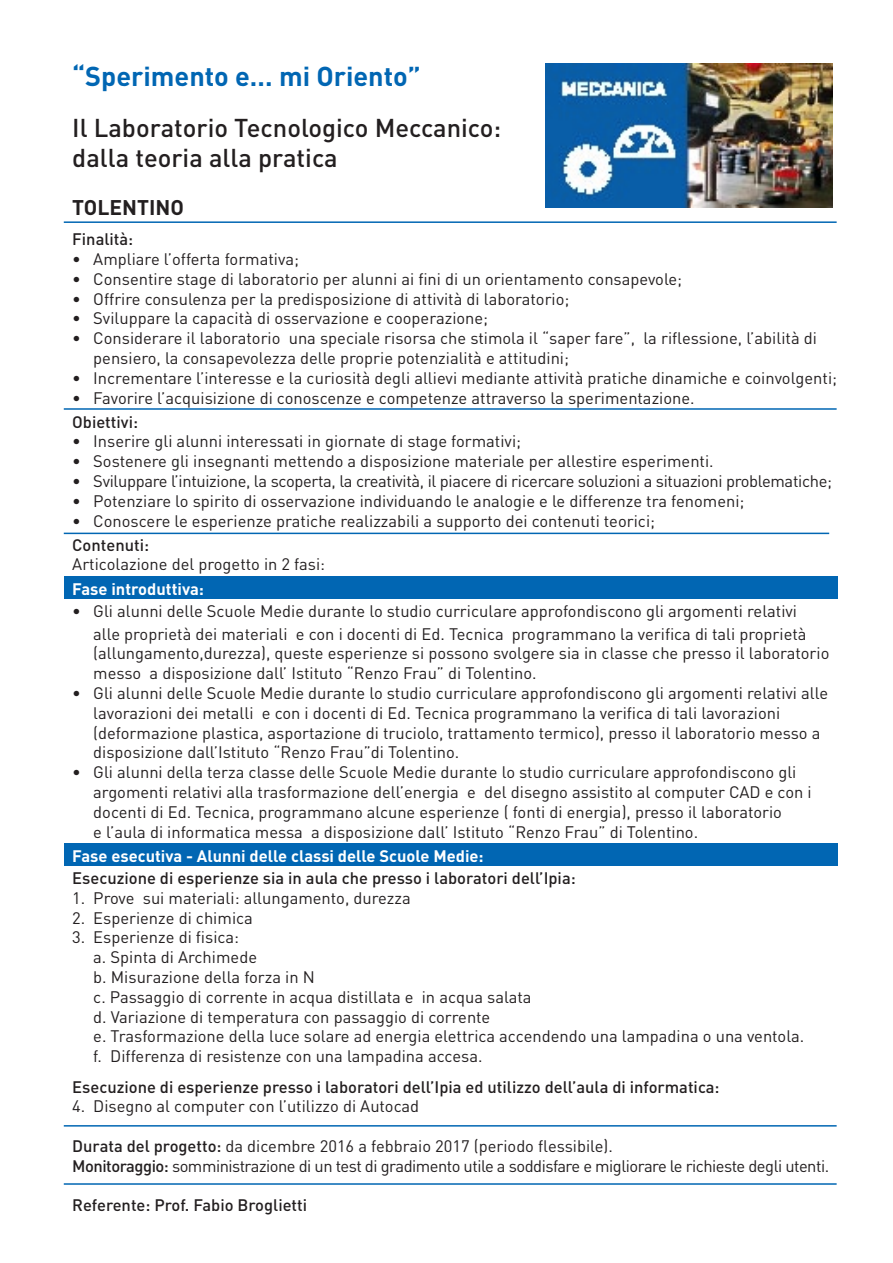
<style>
.page{position:relative;width:893px;height:1263px;background:#fff}
.page>*{position:absolute;margin:0;border:0;box-sizing:border-box;transform-origin:0 0}
.t1{font:700 27px "DIN";color:#0166b3}
.t2{font:500 25.5px "DIN";color:#231f20}
.t3{font:700 21px "DIN";color:#231f20}
.t4{font:16.5px/19.8px "DIN";color:#231f20}
.t5{font:500 16.5px "DIN";color:#231f20}
.t6{font:16.5px "DIN";letter-spacing:-.02em;color:#231f20}
.t7{font:16.5px "DIN";letter-spacing:-.03em;color:#231f20}
.t8{font:700 16.5px "DIN";color:#fff}
.s1{font-weight:500}
</style>
<div class="page">
<div style="left:64px;top:843px;width:774px;height:23px;background:#0166b3"></div>
<div style="left:64px;top:576px;width:774px;height:22px;background:#0166b3"></div>
<hr style="left:64px;top:221px;width:773px;height:2px;background:#0166b3">
<hr style="left:64px;top:408px;width:773px;height:2px;background:#0166b3">
<hr style="left:64px;top:1125px;width:773px;height:1px;background:#0166b3">
<hr style="left:64px;top:533px;width:765px;height:1px;background:#0166b3">
<hr style="left:64px;top:1183px;width:773px;height:2px;background:#0166b3">
<img style="left:545px;top:64px;width:288px;height:143px">
<p class="t1" style="left:72px;top:59px;width:350px">“Sperimento e… mi Oriento”</p>
<p class="t2" style="left:72px;top:111px;width:431px">Il Laboratorio Tecnologico Meccanico:</p>
<p class="t2" style="left:72px;top:142px;width:267px">dalla teoria alla pratica</p>
<p class="t3" style="left:72px;top:194px;width:113px">TOLENTINO</p>
<p class="t5" style="left:72px;top:229px;width:63px">Finalità:</p>
<p class="t4" style="left:72px;top:249px;width:228px">• Ampliare l’offerta formativa;</p>
<p class="t4" style="left:72px;top:269px;width:611px">• Consentire stage di laboratorio per alunni ai fini di un orientamento consapevole;</p>
<p class="t4" style="left:72px;top:288px;width:499px">• Offrire consulenza per la predisposizione di attività di laboratorio;</p>
<p class="t4" style="left:72px;top:308px;width:417px">• Sviluppare la capacità di osservazione e cooperazione;</p>
<p class="t4" style="left:93px;top:328px;width:725px;text-indent:-21px">• Considerare il laboratorio una speciale risorsa che stimola il “saper fare”, la riflessione, l’abilità di pensiero, la consapevolezza delle proprie potenzialità e attitudini;</p>
<p class="t4" style="left:72px;top:368px;width:766px">• Incrementare l’interesse e la curiosità degli allievi mediante attività pratiche dinamiche e coinvolgenti;</p>
<p class="t4" style="left:72px;top:387px;width:624px">• Favorire l’acquisizione di conoscenze e competenze attraverso la sperimentazione.</p>
<p class="t5" style="left:72px;top:411px;width:67px">Obiettivi:</p>
<p class="t4" style="left:72px;top:431px;width:450px">• Inserire gli alunni interessati in giornate di stage formativi;</p>
<p class="t4" style="left:72px;top:451px;width:643px">• Sostenere gli insegnanti mettendo a disposizione materiale per allestire esperimenti.</p>
<p class="t6" style="left:72px;top:471px;width:761px">• Sviluppare l’intuizione, la scoperta, la creatività, il piacere di ricercare soluzioni a situazioni problematiche;</p>
<p class="t4" style="left:72px;top:491px;width:674px">• Potenziare lo spirito di osservazione individuando le analogie e le differenze tra fenomeni;</p>
<p class="t4" style="left:72px;top:510px;width:584px">• Conoscere le esperienze pratiche realizzabili a supporto dei contenuti teorici;</p>
<p class="t5" style="left:72px;top:534px;width:78px">Contenuti:</p>
<p class="t4" style="left:72px;top:554px;width:254px">Articolazione del progetto in 2 fasi:</p>
<p class="t8" style="left:72px;top:578px;width:133px">Fase introduttiva:</p>
<p class="t4" style="left:93px;top:599px;width:715px;line-height:22.5px;text-indent:-21px">• Gli alunni delle Scuole Medie durante lo studio curriculare approfondiscono gli argomenti relativi alle proprietà dei materiali e con i docenti di Ed. Tecnica programmano la verifica di tali proprietà</p>
<p class="t4" style="left:93px;top:643px;width:738px">(allungamento,durezza), queste esperienze si possono svolgere sia in classe che presso il laboratorio messo a disposizione dall’ Istituto “Renzo Frau” di Tolentino.</p>
<p class="t4" style="left:93px;top:683px;width:736px;text-indent:-21px">• Gli alunni delle Scuole Medie durante lo studio curriculare approfondiscono gli argomenti relativi alle lavorazioni dei metalli e con i docenti di Ed. Tecnica programmano la verifica di tali lavorazioni</p>
<p class="t4" style="left:93px;top:722px;width:729px">(deformazione plastica, asportazione di truciolo, trattamento termico), presso il laboratorio messo a disposizione dall’Istituto “Renzo Frau”di Tolentino.</p>
<p class="t4" style="left:72px;top:762px;width:726px">• Gli alunni della terza classe delle Scuole Medie durante lo studio curriculare approfondiscono gli</p>
<p class="t4" style="left:93px;top:782px;width:720px">argomenti relativi alla trasformazione dell’energia e del disegno assistito al computer CAD e con i docenti di Ed. Tecnica, programmano alcune esperienze ( fonti di energia), presso il laboratorio</p>
<p class="t4" style="left:93px;top:821px;width:606px">e l’aula di informatica messa a disposizione dall’ Istituto “Renzo Frau” di Tolentino.</p>
<p class="t8" style="left:72px;top:845px;width:413px">Fase esecutiva - Alunni delle classi delle Scuole Medie:</p>
<p class="t5" style="left:72px;top:867px;width:505px">Esecuzione di esperienze sia in aula che presso i laboratori dell’Ipia:</p>
<p class="t4" style="left:72px;top:888px;width:340px">1. Prove sui materiali: allungamento, durezza</p>
<p class="t4" style="left:72px;top:907px;width:182px">2. Esperienze di chimica</p>
<p class="t4" style="left:72px;top:927px;width:168px">3. Esperienze di fisica:</p>
<p class="t4" style="left:93px;top:947px;width:165px">a. Spinta di Archimede</p>
<p class="t4" style="left:93px;top:967px;width:223px">b. Misurazione della forza in N</p>
<p class="t4" style="left:93px;top:987px;width:440px">c. Passaggio di corrente in acqua distillata e in acqua salata</p>
<p class="t4" style="left:93px;top:1006px;width:399px">d. Variazione di temperatura con passaggio di corrente</p>
<p class="t4" style="left:93px;top:1026px;width:713px">e. Trasformazione della luce solare ad energia elettrica accendendo una lampadina o una ventola.</p>
<p class="t4" style="left:93px;top:1046px;width:391px">f. Differenza di resistenze con una lampadina accesa.</p>
<p class="t5" style="left:72px;top:1076px;width:649px">Esecuzione di esperienze presso i laboratori dell’Ipia ed utilizzo dell’aula di informatica:</p>
<p class="t4" style="left:72px;top:1096px;width:348px">4. Disegno al computer con l’utilizzo di Autocad</p>
<p class="t4" style="left:72px;top:1136px;width:542px"><span class="s1">Durata del progetto:</span> da dicembre 2016 a febbraio 2017 (periodo flessibile).</p>
<p class="t7" style="left:72px;top:1155px;width:758px"><span class="s1">Monitoraggio:</span> somministrazione di un test di gradimento utile a soddisfare e migliorare le richieste degli utenti.</p>
<p class="t5" style="left:72px;top:1195px;width:236px">Referente: Prof. Fabio Broglietti</p>
</div>
